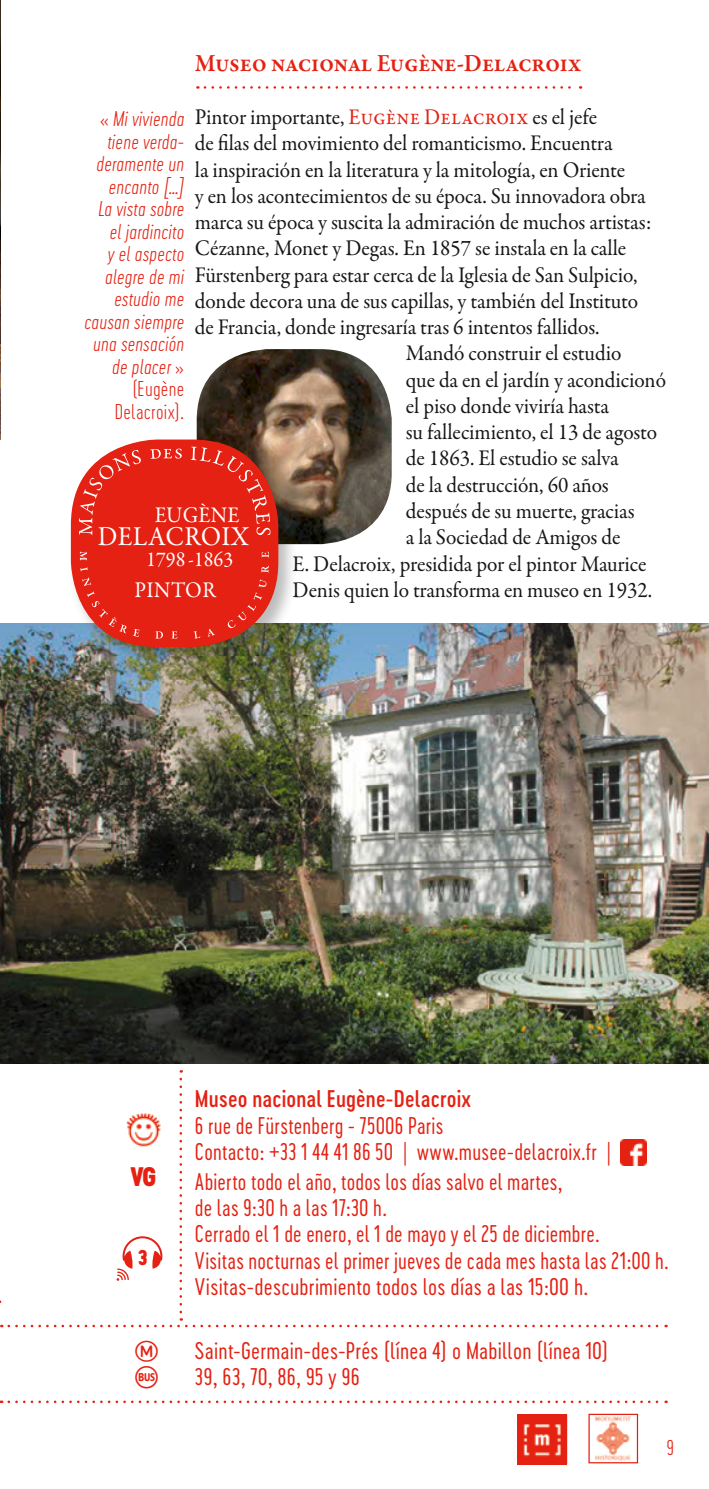
<style>
.page{position:relative;width:709px;height:1489px;background:#fff}
.page>*{position:absolute;margin:0;border:0;box-sizing:border-box;transform-origin:0 0}
.t1{font:27.5px "Garamond Premr Pro";letter-spacing:.01em;color:#fff;scale:.95 1}
.t2{font:600 25px "Garamond Premr Pro";letter-spacing:-.01em;color:#e42112;scale:.95 1}
.t3{font:25px "Cervo Neue Black Neue";color:#e42112}
.t4{font:22.5px "Garamond Premr Pro";letter-spacing:-.005em;color:#181716;scale:.95 1}
.t5{font:22.5px/26.2px "Cervo Neue Light Neue";letter-spacing:.01em;color:#e42112;scale:.95 1}
.t6{font:22.5px/26.2px "Cervo Neue Light Neue";letter-spacing:.01em;color:#e42112}
.t7{font:22.5px "Cervo Neue Medium Neue";letter-spacing:.01em;color:#e42112}
.t8{font:22.5px "Garamond Premr Pro";letter-spacing:.01em;color:#fff;scale:.95 1}
.t9{font:22.5px "Parisine TT Metro";color:#e42112}
.t10{font:21.25px "Garamond Premr Pro";color:#fff;scale:.95 1}
.t11{font:italic 20px/22.5px "Cervo Neue Thin Neue";letter-spacing:.005em;color:#e42112;text-align:right}
.t12{font:20px "Cervo Neue Thin Neue";color:#e42112}
.t13{font:20px "Cervo Neue Black Neue";color:#e42112}
.s1{color:#e42112}
.s2{font-style:normal}
</style>
<div class="page">
<img style="left:0;top:0;width:1px;height:439px">
<img style="left:0;top:624px;width:709px;height:439px">
<svg style="left:9px;top:1400px;width:657px;height:2px"></svg>
<img style="left:595px;top:1416px;width:36px;height:44px">
<div style="left:588px;top:1413px;width:50px;height:50px;border:1px solid #e42112"></div>
<svg style="left:205px;top:86px;width:376px;height:3px"></svg>
<img style="left:197px;top:349px;width:195px;height:195px">
<img style="left:520px;top:1417px;width:44px;height:43px">
<div style="left:517px;top:1414px;width:50px;height:49px;border:2px solid #e42112"></div>
<div style="left:67px;top:438px;width:230px;height:230px;background:#1c1d1b;opacity:.3"></div>
<svg style="left:72px;top:440px;width:205px;height:206px;background:#d54234"></svg>
<svg style="left:79px;top:450px;width:62px;height:85px;background:#e84236"></svg>
<svg style="left:150px;top:448px;width:32px;height:11px"></svg>
<svg style="left:191px;top:446px;width:79px;height:89px;background:#d93021"></svg>
<svg style="left:80px;top:551px;width:189px;height:87px;background:#de2b1d"></svg>
<svg style="left:9px;top:1078px;width:657px;height:249px"></svg>
<p class="t2" style="left:195px;top:48px;width:408px">Museo nacional Eugène-Delacroix</p>
<p class="t4" style="left:195px;top:103px;width:425px">Pintor importante, <span class="s1">Eugène Delacroix</span> es el jefe</p>
<p class="t4" style="left:195px;top:130px;width:441px">de filas del movimiento del romanticismo. Encuentra</p>
<p class="t4" style="left:195px;top:156px;width:454px">la inspiración en la literatura y la mitología, en Oriente</p>
<p class="t4" style="left:195px;top:182px;width:476px">y en los acontecimientos de su época. Su innovadora obra</p>
<p class="t4" style="left:195px;top:208px;width:482px">marca su época y suscita la admiración de muchos artistas:</p>
<p class="t4" style="left:195px;top:235px;width:455px">Cézanne, Monet y Degas. En 1857 se instala en la calle</p>
<p class="t4" style="left:195px;top:261px;width:467px">Fürstenberg para estar cerca de la Iglesia de San Sulpicio,</p>
<p class="t4" style="left:195px;top:287px;width:468px">donde decora una de sus capillas, y también del Instituto</p>
<p class="t4" style="left:195px;top:313px;width:427px">de Francia, donde ingresaría tras 6 intentos fallidos.</p>
<p class="t4" style="left:406px;top:340px;width:228px">Mandó construir el estudio</p>
<p class="t4" style="left:406px;top:366px;width:275px">que da en el jardín y acondicionó</p>
<p class="t4" style="left:406px;top:392px;width:215px">el piso donde viviría hasta</p>
<p class="t4" style="left:406px;top:418px;width:266px">su fallecimiento, el 13 de agosto</p>
<p class="t4" style="left:406px;top:445px;width:225px">de 1863. El estudio se salva</p>
<p class="t4" style="left:406px;top:471px;width:215px">de la destrucción, 60 años</p>
<p class="t4" style="left:406px;top:497px;width:242px">después de su muerte, gracias</p>
<p class="t4" style="left:406px;top:523px;width:227px">a la Sociedad de Amigos de</p>
<p class="t4" style="left:292px;top:550px;width:374px">E. Delacroix, presidida por el pintor Maurice</p>
<p class="t4" style="left:292px;top:576px;width:380px">Denis quien lo transforma en museo en 1932.</p>
<p class="t11" style="left:85px;top:107px;width:101px"><span class="s2">«</span> Mi vivienda tiene verda&shy;deramente un encanto […]<br>La vista sobre el jardincito<br>y el aspecto alegre de mi estudio me causan siempre una sensación de placer <span class="s2">» (Eugène<br>Delacroix).</span></p>
<p class="t8" style="left:155px;top:501px;width:91px">EUGÈNE</p>
<p class="t1" style="left:98px;top:519px;width:160px">DELACROIX</p>
<p class="t10" style="left:146px;top:546px;width:93px">1798 -1863</p>
<p class="t8" style="left:134px;top:576px;width:87px">PINTOR</p>
<p class="t3" style="left:130px;top:1158px;width:28px">VG</p>
<p class="t13" style="left:138px;top:1243px;width:11px">3</p>
<p class="t7" style="left:195px;top:1084px;width:277px">Museo nacional Eugène-Delacroix</p>
<p class="t5" style="left:195px;top:1111px;width:440px">6 rue de Fürstenberg - 75006 Paris<br>Contacto: +33 1 44 41 86 50 | www.musee-delacroix.fr |</p>
<p class="t5" style="left:195px;top:1168px;width:500px">Abierto todo el año, todos los días salvo el martes,<br>de las 9:30 h a las 17:30 h.<br>Cerrado el 1 de enero, el 1 de mayo y el 25 de diciembre.<br>Visitas nocturnas el primer jueves de cada mes hasta las 21:00 h.<br>Visitas-descubrimiento todos los días a las 15:00 h.</p>
<p class="t9" style="left:134px;top:1339px;width:27px">#</p>
<p class="t6" style="left:195px;top:1337px;width:415px">Saint-Germain-des-Prés (línea 4) o Mabillon (línea 10)<br>39, 63, 70, 86, 95 y 96</p>
<p class="t12" style="left:666px;top:1434px;width:9px">9</p>
</div>
